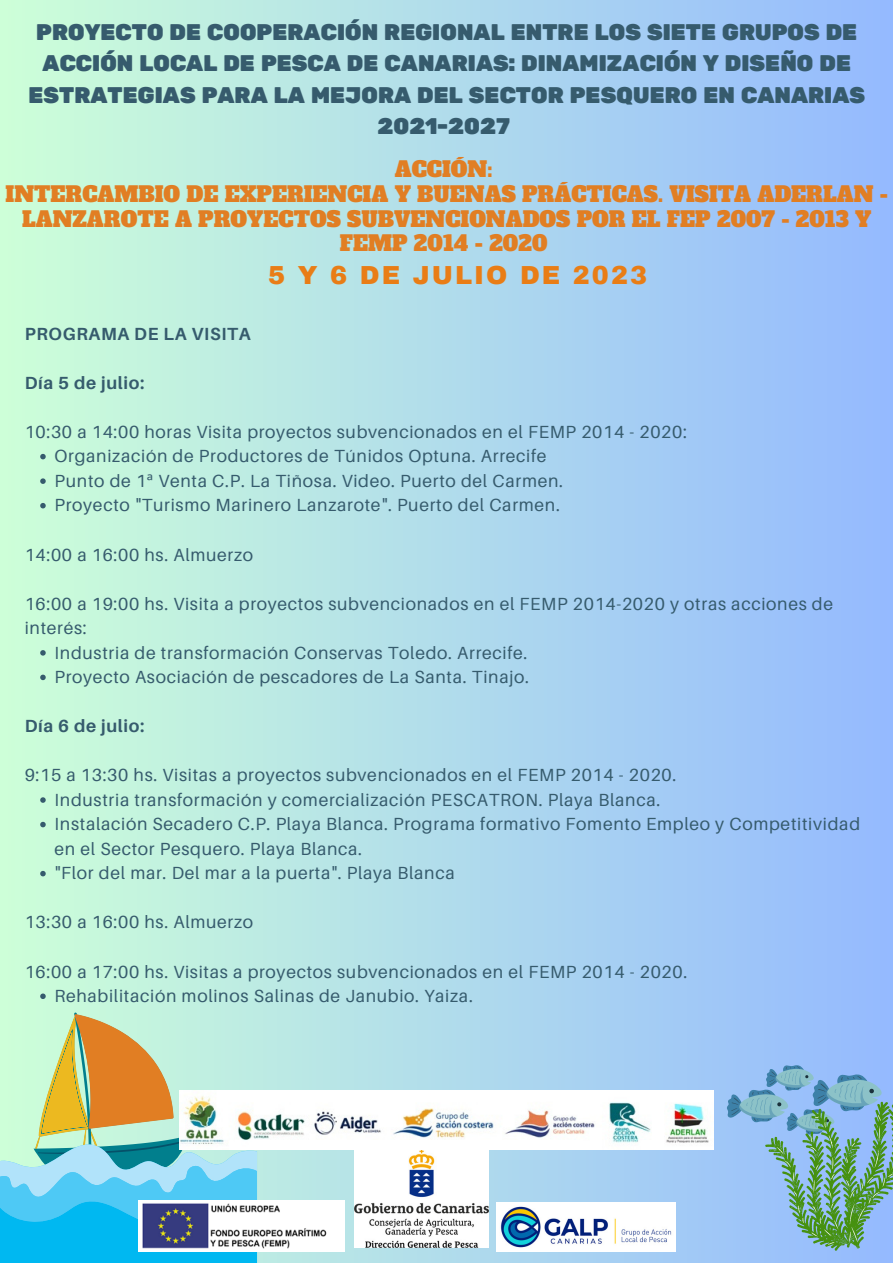
<style>
.page{position:relative;width:893px;height:1263px;background:#fff}
.page>*{position:absolute;margin:0;border:0;box-sizing:border-box;transform-origin:0 0}
.t1{font:900 25.5px "Archivo";letter-spacing:.08em;color:#e97d16}
.t2{font:22.5px/31.5px "Rubik One";letter-spacing:-.025em;color:#365b6d;text-align:center}
.t3{font:21px/24.8px "Alfa Slab One";color:#e17e23;text-align:center}
.t4{font:17.55px/24.5px "Aileron";letter-spacing:.04em;color:#365b6d}
.t5{font:700 17.55px "Aileron";letter-spacing:.04em;color:#365b6d}
.s1{font-family:"Noto Sans"}
</style>
<div class="page">
<div style="left:0;top:0;width:893px;height:1263px;background:linear-gradient(to right,#cdffd8,#94b9ff)"></div>
<svg style="left:726px;top:1064px;width:167px;height:187px;background:#83b3c4"></svg>
<svg style="left:0;top:1012px;width:257px;height:251px;background:#92ccc0"></svg>
<img style="left:355px;top:1150px;width:133px;height:98px">
<svg style="left:40px;top:454px;width:6px;height:5px"></svg>
<svg style="left:40px;top:478px;width:6px;height:6px"></svg>
<svg style="left:40px;top:503px;width:6px;height:5px"></svg>
<svg style="left:40px;top:650px;width:6px;height:6px"></svg>
<svg style="left:40px;top:675px;width:6px;height:5px"></svg>
<svg style="left:40px;top:797px;width:6px;height:6px"></svg>
<svg style="left:40px;top:822px;width:6px;height:5px"></svg>
<svg style="left:40px;top:871px;width:6px;height:5px"></svg>
<svg style="left:40px;top:993px;width:6px;height:6px"></svg>
<img style="left:138px;top:1200px;width:206px;height:51px">
<img style="left:497px;top:1203px;width:178px;height:48px">
<img style="left:180px;top:1090px;width:534px;height:60px">
<p class="t2" style="left:28px;top:17px;width:839px">PROYECTO DE COOPERACIÓN REGIONAL ENTRE LOS SIETE GRUPOS DE ACCIÓN LOCAL DE PESCA DE CANARIAS: DINAMIZACIÓN Y DISEÑO DE ESTRATEGIAS PARA LA MEJORA DEL SECTOR PESQUERO EN CANARIAS 2021-2027</p>
<p class="t3" style="left:395px;top:157px;width:99px">ACCIÓN:</p>
<p class="t3" style="left:6px;top:182px;width:884px">INTERCAMBIO DE EXPERIENCIA Y BUENAS PRÁCTICAS. VISITA ADERLAN -<br>LANZAROTE A PROYECTOS SUBVENCIONADOS POR EL FEP 2007 - 2013 Y<br>FEMP 2014 - 2020</p>
<p class="t1" style="left:268px;top:261px;width:380px">5 Y 6 DE JULIO DE 2023</p>
<p class="t5" style="left:25px;top:323px;width:228px">PROGRAMA DE LA VISITA</p>
<p class="t5" style="left:25px;top:372px;width:121px">Día 5 de julio:</p>
<p class="t4" style="left:25px;top:419px;width:663px">10:30 a 14:00 horas Visita proyectos subvencionados en el FEMP 2014 - 2020:</p>
<p class="t4" style="left:55px;top:444px;width:493px">Organización de Productores de Túnidos Optuna. Arrecife</p>
<p class="t4" style="left:55px;top:468px;width:510px">Punto de 1<span class="s1">ª</span> Venta C.P. La Tiñosa. Video. Puerto del Carmen.</p>
<p class="t4" style="left:55px;top:493px;width:507px">Proyecto "Turismo Marinero Lanzarote". Puerto del Carmen.</p>
<p class="t4" style="left:25px;top:542px;width:230px">14:00 a 16:00 hs. Almuerzo</p>
<p class="t4" style="left:25px;top:591px;width:810px">16:00 a 19:00 hs. Visita a proyectos subvencionados en el FEMP 2014-2020 y otras acciones de interés:</p>
<p class="t4" style="left:55px;top:640px;width:474px">Industria de transformación Conservas Toledo. Arrecife.</p>
<p class="t4" style="left:55px;top:664px;width:476px">Proyecto Asociación de pescadores de La Santa. Tinajo.</p>
<p class="t5" style="left:25px;top:715px;width:121px">Día 6 de julio:</p>
<p class="t4" style="left:25px;top:762px;width:653px">9:15 a 13:30 hs. Visitas a proyectos subvencionados en el FEMP 2014 - 2020.</p>
<p class="t4" style="left:55px;top:787px;width:607px">Industria transformación y comercialización PESCATRON. Playa Blanca.</p>
<p class="t4" style="left:55px;top:811px;width:807px">Instalación Secadero C.P. Playa Blanca. Programa formativo Fomento Empleo y Competitividad en el Sector Pesquero. Playa Blanca.</p>
<p class="t4" style="left:55px;top:861px;width:402px">"Flor del mar. Del mar a la puerta". Playa Blanca</p>
<p class="t4" style="left:25px;top:910px;width:230px">13:30 a 16:00 hs. Almuerzo</p>
<p class="t4" style="left:25px;top:959px;width:664px">16:00 a 17:00 hs. Visitas a proyectos subvencionados en el FEMP 2014 - 2020.</p>
<p class="t4" style="left:55px;top:983px;width:420px">Rehabilitación molinos Salinas de Janubio. Yaiza.</p>
</div>
